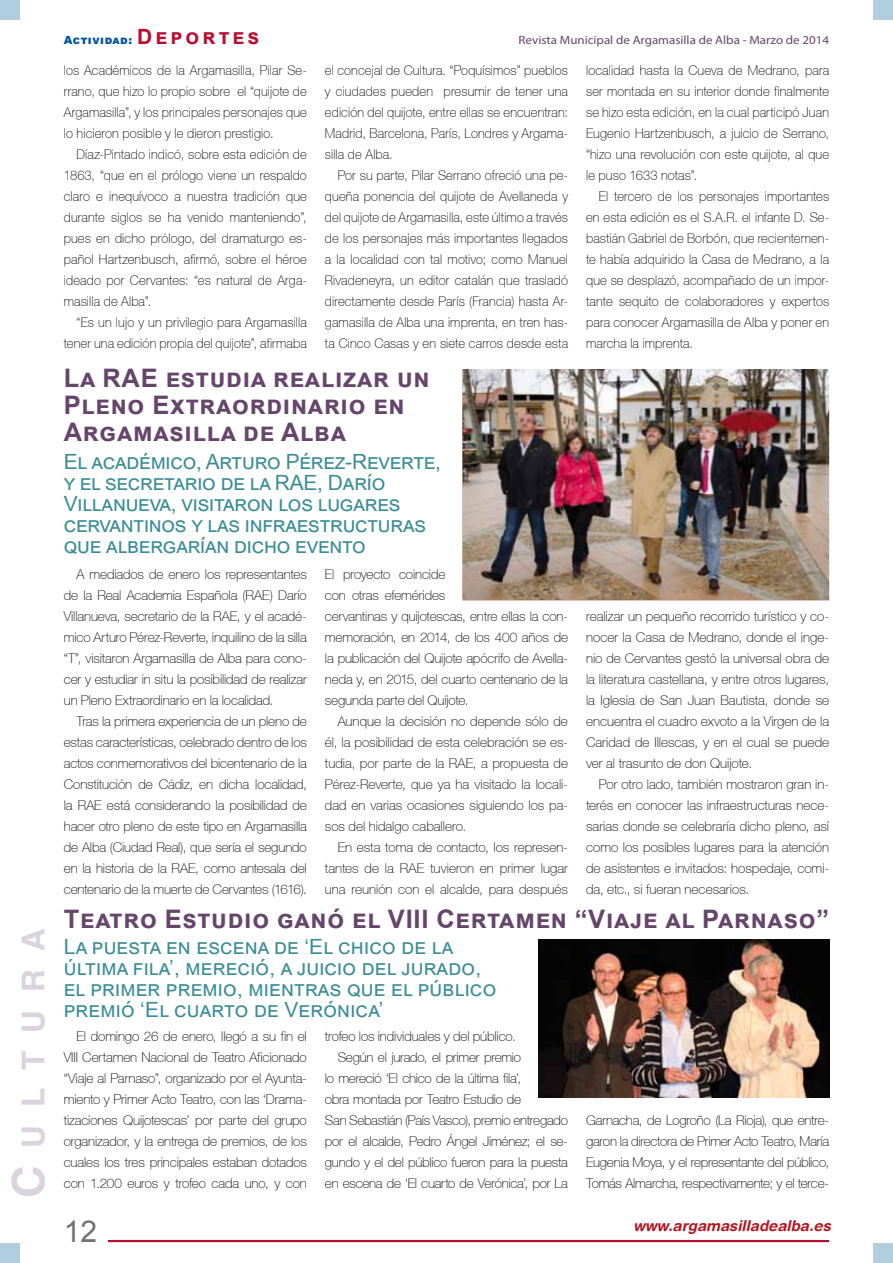
<style>
.page{position:relative;width:893px;height:1263px;background:#fff}
.page>*{position:absolute;margin:0;border:0;box-sizing:border-box;transform-origin:0 0}
.t1{font:700 31.5px "Helvetica";letter-spacing:.57em;color:#dbd3dd}
.t2{font:30px "Arial";color:#707172}
.t3{font:700 25.5px/27px "Arial";letter-spacing:.03em;color:#65456a}
.t4{font:21px/21px "Arial";letter-spacing:-.01em;color:#3a8d95}
.t5{font:21px/21px "Arial";letter-spacing:.01em;color:#3a8d95}
.t6{font:italic 700 15px "Helvetica Rounded";color:#b21721}
.t7{font:100 13.5px/21px "Helvetica 35";letter-spacing:-.005em;color:#000;text-align:justify}
.t8{font:100 13.5px/21px "Helvetica 35";letter-spacing:-.005em;color:#000;text-align:justify;scale:.95 1}
.t9{font:12px "Myriad Pro";color:#65456a;scale:1.08 1}
.t10{font:900 11.25px "Arial";letter-spacing:.05em;color:#0053a0}
.s1{font-size:45px}
.s2{font-weight:700;font-size:21px;color:#bb0c32}
</style>
<div class="page">
<div style="left:873px;top:1243px;width:20px;height:20px;background:#b0cedf"></div>
<div style="left:0;top:1243px;width:20px;height:20px;background:#b0cedf"></div>
<hr style="left:108px;top:1240px;width:721px;height:2px;background:#bb0c32">
<div style="left:873px;top:0;width:20px;height:20px;background:#b0cedf"></div>
<div style="left:0;top:0;width:20px;height:20px;background:#b0cedf"></div>
<img style="left:538px;top:939px;width:291px;height:158px">
<img style="left:462px;top:369px;width:367px;height:231px">
<h1 class="t1" style="left:14px;top:1198px;width:270px;rotate:-90deg"><span class="s1">C</span> ultura</h1>
<p class="t10" style="left:64px;top:31px;width:197px">Actividad: <span class="s2">Deportes</span></p>
<p class="t8" style="left:64px;top:60px;width:257px">los Académicos de la Argamasilla, Pilar Se&shy;rrano, que hizo lo propio sobre el “quijote de Argamasilla”, y los principales personajes que lo hicieron posible y le dieron prestigio.</p>
<p class="t8" style="left:64px;top:144px;width:257px;text-indent:13px">Díaz-Pintado indicó, sobre esta edición de 1863, “que en el prólogo viene un respaldo claro e inequívoco a nuestra tradición que durante siglos se ha venido manteniendo”, pues en dicho prólogo, del dramaturgo es&shy;pañol Hartzenbusch, afirmó, sobre el héroe ideado por Cervantes: “es natural de Arga&shy;masilla de Alba”.</p>
<p class="t8" style="left:64px;top:312px;width:257px;text-align:right">“Es un lujo y un privilegio para Argamasilla tener una edición propia del quijote”, afirmaba</p>
<p class="t9" style="left:519px;top:32px;width:289px">Revista Municipal de Argamasilla de Alba - Marzo de 2014</p>
<p class="t8" style="left:325px;top:60px;width:257px">el concejal de Cultura. “Poquísimos” pueblos y ciudades pueden presumir de tener una edición del quijote, entre ellas se encuentran:<br>Madrid, Barcelona, París, Londres y Argama&shy;silla de Alba.</p>
<p class="t8" style="left:325px;top:165px;width:257px;text-indent:13px">Por su parte, Pilar Serrano ofreció una pe&shy;queña ponencia del quijote de Avellaneda y del quijote de Argamasilla, este último a través de los personajes más importantes llegados a la localidad con tal motivo; como Manuel Rivadeneyra, un editor catalán que trasladó directamente desde París (Francia) hasta Ar&shy;gamasilla de Alba una imprenta, en tren has&shy;ta Cinco Casas y en siete carros desde esta</p>
<p class="t8" style="left:586px;top:60px;width:257px">localidad hasta la Cueva de Medrano, para ser montada en su interior donde finalmente se hizo esta edición, en la cual participó Juan Eugenio Hartzenbusch, a juicio de Serrano, “hizo una revolución con este quijote, al que le puso 1633 notas”.</p>
<p class="t8" style="left:586px;top:186px;width:257px;text-indent:13px">El tercero de los personajes importantes en esta edición es el S.A.R. el infante D. Se&shy;bastián Gabriel de Borbón, que recientemen&shy;te había adquirido la Casa de Medrano, a la que se desplazó, acompañado de un impor&shy;tante sequito de colaboradores y expertos para conocer Argamasilla de Alba y poner en marcha la imprenta.</p>
<h3 class="t3" style="left:64px;top:365px;width:367px">La RAE estudia realizar un<br>Pleno Extraordinario en<br>Argamasilla de Alba</h3>
<h3 class="t4" style="left:64px;top:451px;width:379px">El académico, Arturo Pérez-Reverte, y el secretario de la RAE, Darío Villanueva, visitaron los lugares cervantinos y las infraestructuras que albergarían dicho evento</h3>
<p class="t7" style="left:64px;top:564px;width:245px;text-indent:13px">A mediados de enero los representantes de la Real Academia Española (RAE) Darío Villanueva, secretario de la RAE, y el acadé&shy;mico Arturo Pérez-Reverte, inquilino de la silla “T”, visitaron Argamasilla de Alba para cono&shy;cer y estudiar in situ la posibilidad de realizar un Pleno Extraordinario en la localidad.</p>
<p class="t7" style="left:64px;top:711px;width:245px;text-indent:13px">Tras la primera experiencia de un pleno de estas características, celebrado dentro de los actos conmemorativos del bicentenario de la Constitución de Cádiz, en dicha localidad, la RAE está considerando la posibilidad de hacer otro pleno de este tipo en Argamasilla de Alba (Ciudad Real), que sería el segundo en la historia de la RAE, como antesala del centenario de la muerte de Cervantes (1616).</p>
<p class="t7" style="left:325px;top:564px;width:245px;text-align:left">El proyecto coincide<br>con otras efemérides<br>cervantinas y quijotescas, entre ellas la con&shy;memoración, en 2014, de los 400 años de la publicación del Quijote apócrifo de Avella&shy;neda y, en 2015, del cuarto centenario de la segunda parte del Quijote.</p>
<p class="t7" style="left:325px;top:711px;width:245px;text-indent:13px">Aunque la decisión no depende sólo de él, la posibilidad de esta celebración se es&shy;tudia, por parte de la RAE, a propuesta de Pérez-Reverte, que ya ha visitado la locali&shy;dad en varias ocasiones siguiendo los pa&shy;sos del hidalgo caballero.</p>
<p class="t7" style="left:325px;top:837px;width:245px;text-indent:13px">En esta toma de contacto, los represen&shy;tantes de la RAE tuvieron en primer lugar una reunión con el alcalde, para después</p>
<p class="t7" style="left:586px;top:606px;width:245px">realizar un pequeño recorrido turístico y co&shy;nocer la Casa de Medrano, donde el inge&shy;nio de Cervantes gestó la universal obra de la literatura castellana, y entre otros lugares, la Iglesia de San Juan Bautista, donde se encuentra el cuadro exvoto a la Virgen de la Caridad de Illescas, y en el cual se puede ver al trasunto de don Quijote.</p>
<p class="t7" style="left:586px;top:774px;width:245px;text-indent:13px">Por otro lado, también mostraron gran in&shy;terés en conocer las infraestructuras nece&shy;sarias donde se celebraría dicho pleno, así como los posibles lugares para la atención de asistentes e invitados: hospedaje, comi&shy;da, etc., si fueran necesarios.</p>
<h3 class="t3" style="left:64px;top:906px;width:767px">Teatro Estudio ganó el VIII Certamen “Viaje al Parnaso”</h3>
<h3 class="t5" style="left:64px;top:935px;width:434px">La puesta en escena de ‘El chico de la última fila’, mereció, a juicio del jurado, el primer premio, mientras que el público premió ‘El cuarto de Verónica’</h3>
<p class="t7" style="left:64px;top:1026px;width:245px;text-indent:13px">El domingo 26 de enero, llegó a su fin el VIII Certamen Nacional de Teatro Aficionado “Viaje al Parnaso”, organizado por el Ayunta&shy;miento y Primer Acto Teatro, con las ‘Drama&shy;tizaciones Quijotescas’ por parte del grupo organizador, y la entrega de premios, de los cuales los tres principales estaban dotados con 1.200 euros y trofeo cada uno, y con</p>
<p class="t7" style="left:325px;top:1026px;width:192px">trofeo los individuales y del público.</p>
<p class="t7" style="left:338px;top:1047px;width:185px">Según el jurado, el primer premio</p>
<p class="t7" style="left:325px;top:1068px;width:198px">lo mereció ‘El chico de la última fila’,</p>
<p class="t7" style="left:325px;top:1089px;width:198px">obra montada por Teatro Estudio de</p>
<p class="t7" style="left:325px;top:1110px;width:245px">San Sebastián (País Vasco), premio entregado</p>
<p class="t7" style="left:325px;top:1131px;width:245px">por el alcalde, Pedro Ángel Jiménez; el se-</p>
<p class="t7" style="left:325px;top:1152px;width:245px">gundo y el del público fueron para la puesta</p>
<p class="t7" style="left:325px;top:1173px;width:245px">en escena de ‘El cuarto de Verónica’, por La</p>
<p class="t7" style="left:586px;top:1110px;width:245px">Garnacha, de Logroño (La Rioja), que entre&shy;garon la directora de Primer Acto Teatro, María Eugenia Moya, y el representante del público, Tomás Almarcha, respectivamente; y el terce-</p>
<h2 class="t2" style="left:64px;top:1211px;width:35px">12</h2>
<p class="t6" style="left:634px;top:1216px;width:199px">www.argamasilladealba.es</p>
</div>
